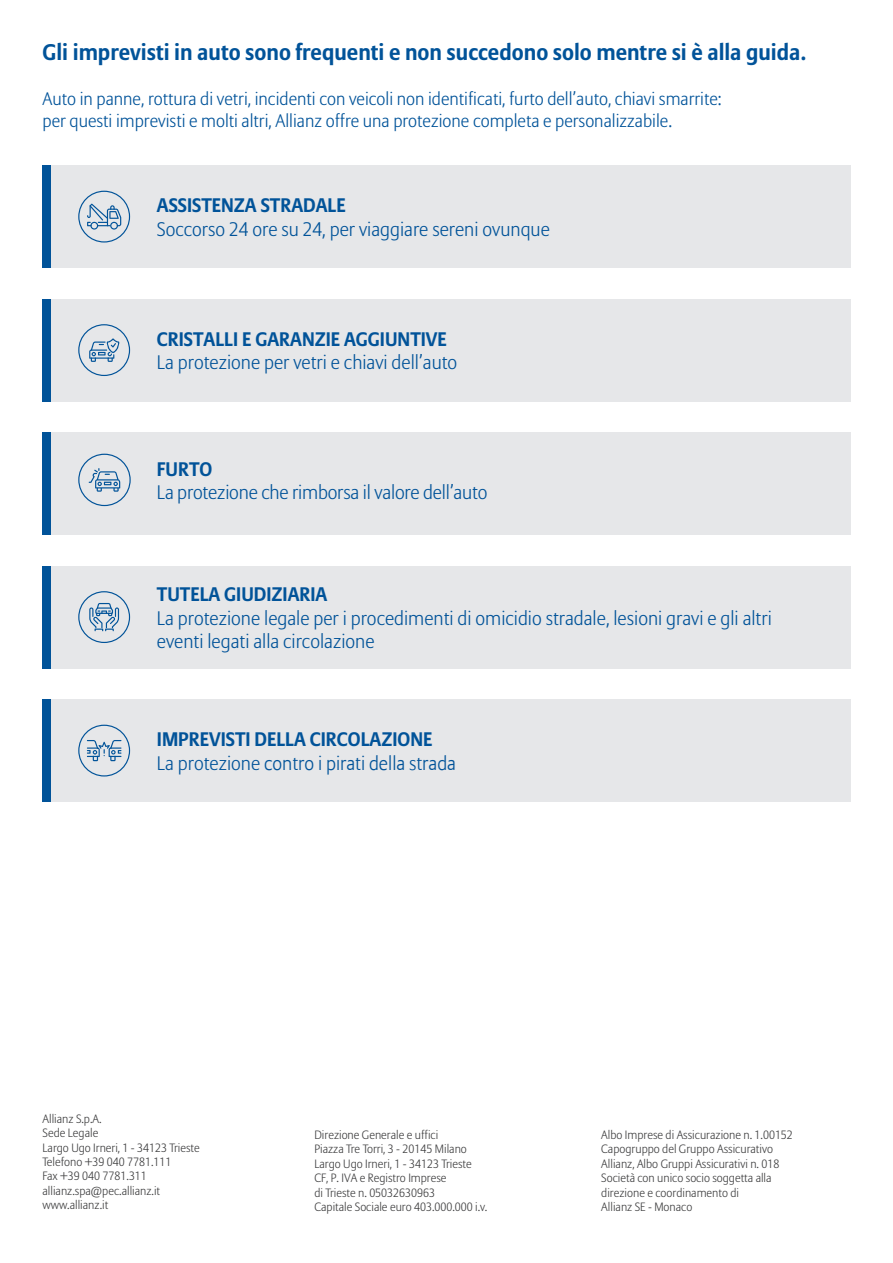
<style>
.page{position:relative;width:893px;height:1263px;background:#fff}
.page>*{position:absolute;margin:0;border:0;box-sizing:border-box;transform-origin:0 0}
.t1{font:700 22.5px "Allianz Sans";color:#015399}
.t2{font:300 19.5px/23.4px "Allianz Sans";color:#015399}
.t3{font:700 19.5px/24px "Allianz Sans";color:#015399}
.t4{font:300 18px/21.6px "Allianz Sans";color:#015399}
.t5{font:300 12px "Allianz Sans";color:#3e3e3f}
.s1{font-weight:300}
</style>
<div class="page">
<div style="left:43px;top:566px;width:807px;height:102px;background:#e6e7e9"></div>
<svg style="left:78px;top:591px;width:52px;height:52px"></svg>
<div style="left:43px;top:566px;width:8px;height:102px;background:#015399"></div>
<div style="left:43px;top:299px;width:807px;height:102px;background:#e6e7e9"></div>
<svg style="left:78px;top:324px;width:52px;height:52px"></svg>
<div style="left:43px;top:299px;width:8px;height:102px;background:#015399"></div>
<div style="left:43px;top:166px;width:807px;height:102px;background:#e6e7e9"></div>
<svg style="left:78px;top:191px;width:52px;height:52px"></svg>
<div style="left:43px;top:166px;width:8px;height:102px;background:#015399"></div>
<div style="left:43px;top:432px;width:807px;height:103px;background:#e6e7e9"></div>
<div style="left:43px;top:432px;width:8px;height:103px;background:#015399"></div>
<svg style="left:78px;top:454px;width:53px;height:52px"></svg>
<div style="left:43px;top:699px;width:807px;height:103px;background:#e6e7e9"></div>
<svg style="left:78px;top:725px;width:52px;height:51px"></svg>
<div style="left:43px;top:699px;width:8px;height:103px;background:#015399"></div>
<p class="t1" style="left:43px;top:37px;width:766px">Gli imprevisti in auto sono frequenti e non succedono solo mentre si è alla guida.</p>
<p class="t4" style="left:43px;top:89px;width:680px">Auto in panne, rottura di vetri, incidenti con veicoli non identificati, furto dell’auto, chiavi smarrite: per questi imprevisti e molti altri, Allianz offre una protezione completa e personalizzabile.</p>
<p class="t3" style="left:157px;top:194px;width:190px">ASSISTENZA STRADALE</p>
<p class="t2" style="left:157px;top:218px;width:395px">Soccorso 24 ore su 24, per viaggiare sereni ovunque</p>
<p class="t3" style="left:157px;top:328px;width:291px">CRISTALLI E GARANZIE AGGIUNTIVE</p>
<p class="t2" style="left:157px;top:352px;width:302px">La protezione per vetri e chiavi dell’auto</p>
<p class="t3" style="left:157px;top:457px;width:57px">FURTO</p>
<p class="t2" style="left:157px;top:481px;width:332px">La protezione che rimborsa il valore dell’auto</p>
<p class="t3" style="left:157px;top:583px;width:172px">TUTELA GIUDIZIARIA</p>
<p class="t2" style="left:157px;top:607px;width:616px">La protezione legale per i procedimenti di omicidio stradale, lesioni gravi e gli altri eventi legati alla circolazione</p>
<p class="t3" style="left:157px;top:728px;width:301px">IMPREVISTI DELLA CIRCOLAZIONE<br><span class="s1">La protezione</span> <span class="s1">contro i pirati della strada</span></p>
<p class="t5" style="left:43px;top:1111px;width:61px">Allianz S.p.A.</p>
<p class="t5" style="left:43px;top:1126px;width:57px">Sede Legale</p>
<p class="t5" style="left:43px;top:1140px;width:159px">Largo Ugo Irneri, 1 - 34123 Trieste</p>
<p class="t5" style="left:43px;top:1154px;width:130px">Telefono +39 040 7781.111</p>
<p class="t5" style="left:43px;top:1169px;width:106px">Fax +39 040 7781.311</p>
<p class="t5" style="left:43px;top:1183px;width:119px">allianz.spa@pec.allianz.it</p>
<p class="t5" style="left:43px;top:1198px;width:67px">www.allianz.it</p>
<p class="t5" style="left:314px;top:1127px;width:125px">Direzione Generale e uffici</p>
<p class="t5" style="left:314px;top:1142px;width:154px">Piazza Tre Torri, 3 - 20145 Milano</p>
<p class="t5" style="left:314px;top:1156px;width:159px">Largo Ugo Irneri, 1 - 34123 Trieste</p>
<p class="t5" style="left:314px;top:1171px;width:134px">CF, P. IVA e Registro Imprese</p>
<p class="t5" style="left:314px;top:1185px;width:122px">di Trieste n. 05032630963</p>
<p class="t5" style="left:314px;top:1199px;width:174px">Capitale Sociale euro 403.000.000 i.v.</p>
<p class="t5" style="left:601px;top:1127px;width:193px">Albo Imprese di Assicurazione n. 1.00152</p>
<p class="t5" style="left:601px;top:1142px;width:173px">Capogruppo del Gruppo Assicurativo</p>
<p class="t5" style="left:601px;top:1156px;width:180px">Allianz, Albo Gruppi Assicurativi n. 018</p>
<p class="t5" style="left:601px;top:1171px;width:172px">Società con unico socio soggetta alla</p>
<p class="t5" style="left:601px;top:1185px;width:139px">direzione e coordinamento di</p>
<p class="t5" style="left:601px;top:1199px;width:93px">Allianz SE - Monaco</p>
</div>
